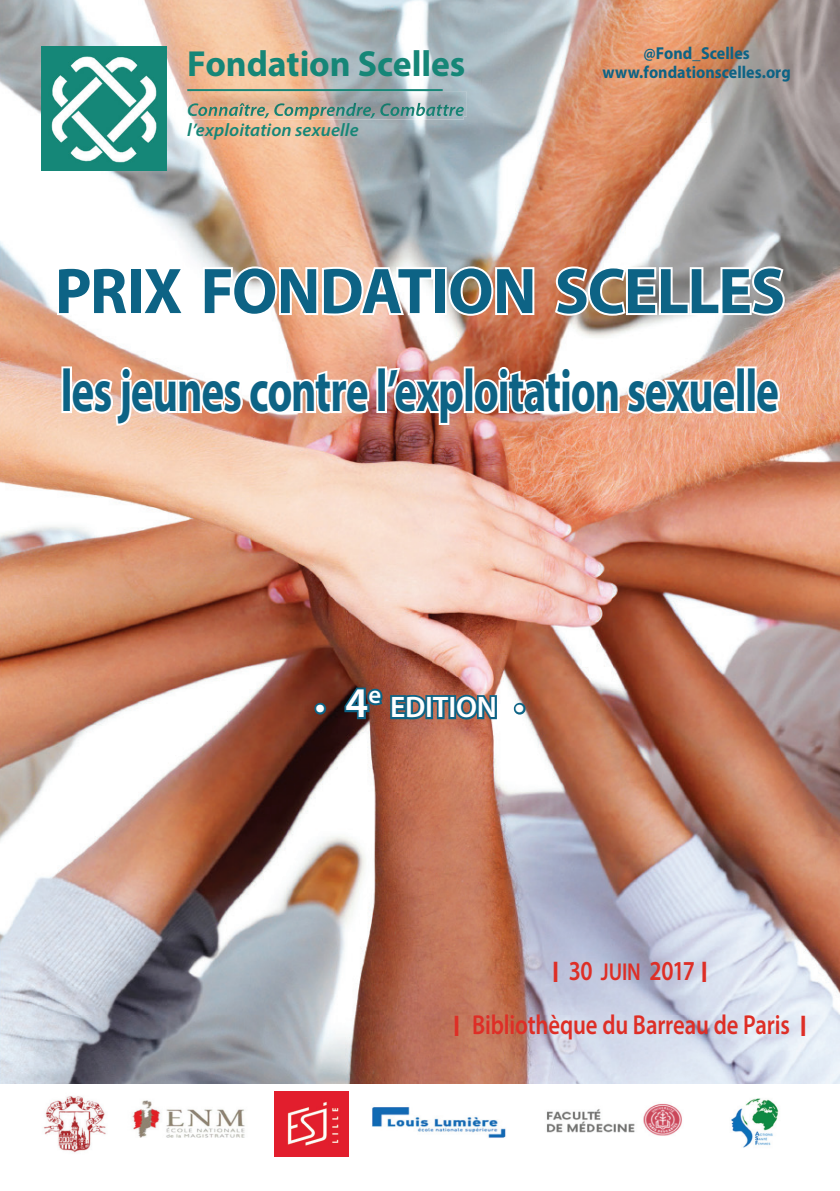
<style>
.page{position:relative;width:840px;height:1191px;background:#fff}
.page>*{position:absolute;margin:0;border:0;box-sizing:border-box;transform-origin:0 0}
.t1{font:700 65px "Myriad Pro";letter-spacing:-.02em;color:#0d6385}
.t2{font:700 60px "Myriad Pro";letter-spacing:-.025em;color:#0d6385;scale:.72 1}
.t3{font:700 36.4px "Myriad Pro";letter-spacing:-.005em;color:#168677}
.t4{font:600 29.8px "Myriad Pro";letter-spacing:-.005em;color:#fff}
.t5{font:600 27.6px/54px "Myriad Pro";letter-spacing:-.01em;color:#de2e26;text-align:center;scale:.82 1}
.t6{font:italic 600 18.2px "Myriad Pro";letter-spacing:.01em;color:#168677}
.t7{font:700 17.2px/19.2px "Myriad Pro";color:#0d6385;text-align:center;scale:.93 1}
.s1{font-size:32.4px}
.s2{font-size:42.4px}
.s3{font-weight:700;font-size:30px}
.s4{font-size:24.4px}
</style>
<div class="page">
<img style="left:0;top:0;width:839px;height:1015px">
<img style="left:0;top:1015px;width:839px;height:68px">
<img style="left:188px;top:103px;width:275px;height:16px">
<img style="left:41px;top:47px;width:125px;height:123px">
<svg style="left:55px;top:264px;width:77px;height:53px"></svg>
<svg style="left:138px;top:264px;width:49px;height:54px"></svg>
<svg style="left:201px;top:264px;width:234px;height:54px"></svg>
<div style="left:433px;top:267px;width:13px;height:48px;border:4px solid #fff"></div>
<img style="left:446px;top:264px;width:90px;height:54px">
<svg style="left:551px;top:264px;width:235px;height:54px"></svg>
<div style="left:61px;top:366px;width:11px;height:47px;border:4px solid #fff"></div>
<svg style="left:69px;top:365px;width:302px;height:63px"></svg>
<div style="left:376px;top:366px;width:11px;height:47px;border:4px solid #fff"></div>
<img style="left:383px;top:365px;width:354px;height:129px">
<div style="left:735px;top:366px;width:10px;height:47px;border:4px solid #fff"></div>
<div style="left:745px;top:366px;width:11px;height:47px;border:4px solid #fff"></div>
<svg style="left:753px;top:377px;width:28px;height:39px"></svg>
<div style="left:314px;top:703px;width:12px;height:11px;border:4px solid #0d6385;border-radius:50%"></div>
<img style="left:342px;top:682px;width:156px;height:50px">
<div style="left:513px;top:703px;width:12px;height:11px;border:4px solid #0d6385;border-radius:50%"></div>
<img style="left:274px;top:1091px;width:74px;height:65px">
<img style="left:43px;top:1096px;width:63px;height:57px">
<img style="left:131px;top:1100px;width:114px;height:38px">
<img style="left:372px;top:1107px;width:134px;height:31px">
<img style="left:546px;top:1103px;width:136px;height:33px">
<img style="left:731px;top:1098px;width:48px;height:50px">
<img style="left:191px;top:92px;width:275px;height:24px">
<img style="left:191px;top:103px;width:272px;height:13px">
<hr style="left:187px;top:89px;width:255px;height:2px;background:#168677">
<h3 class="t3" style="left:187px;top:40px;width:279px">Fondation Scelles</h3>
<p class="t6" style="left:187px;top:118px;width:173px">l’exploitation sexuelle</p>
<p class="t7" style="left:602px;top:43px;width:204px">@Fond_Scelles www.fondationscelles.org</p>
<h1 class="t1" style="left:55px;top:249px;width:731px">PRIX FONDATION SCELLES</h1>
<h2 class="t2" style="left:61px;top:352px;width:998px">les jeunes contre l’exploitation sexuelle</h2>
<p class="t4" style="left:315px;top:688px;width:211px"><span class="s1">•</span> <span class="s2">4</span><sup>e</sup> EDITION <span class="s1">•</span></p>
<p class="t5" style="left:453px;top:942px;width:432px"><span class="s3">I</span> 30 <span class="s4">JUIN</span> 2017 <span class="s3">I<br>I</span> Bibliothèque du Barreau de Paris <span class="s3">I</span></p>
</div>
